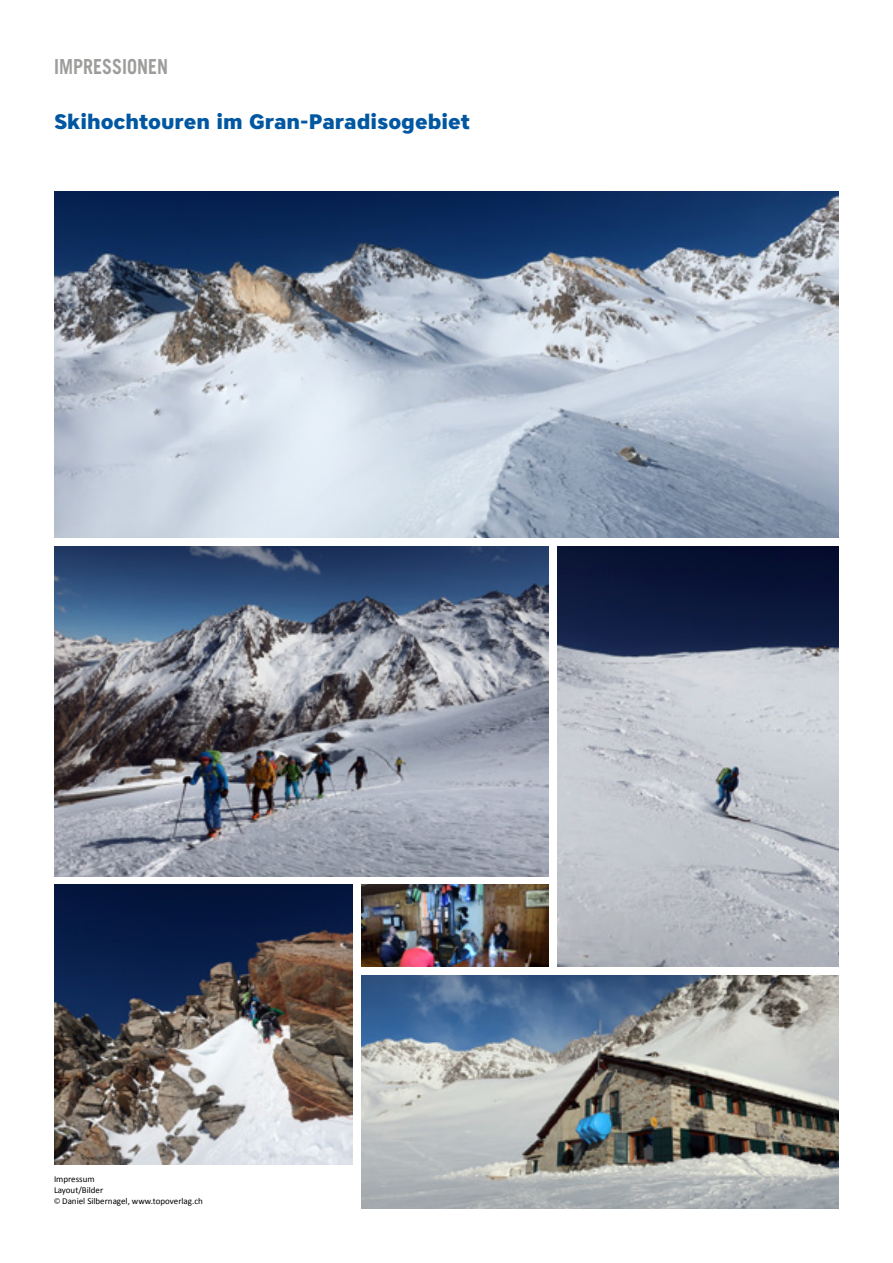
<style>
.page{position:relative;width:893px;height:1263px;background:#fff}
.page>*{position:absolute;margin:0;border:0;box-sizing:border-box;transform-origin:0 0}
.t1{font:800 21px "Core Sans A75";color:#0057a2}
.t2{font:700 20.7px "Trade Gothic LT Com";color:#9d9d9c;scale:.87 1}
.t3{font:9px/10.8px "Calibri";color:#000}
.s1{font-family:"Myriad Pro"}
</style>
<div class="page">
<img style="left:54px;top:546px;width:495px;height:330px">
<img style="left:557px;top:546px;width:282px;height:421px">
<img style="left:54px;top:884px;width:299px;height:281px">
<img style="left:54px;top:191px;width:785px;height:347px">
<img style="left:361px;top:885px;width:188px;height:82px">
<img style="left:361px;top:975px;width:478px;height:234px">
<h2 class="t2" style="left:54px;top:54px;width:133px">IMPRESSIONEN</h2>
<h1 class="t1" style="left:54px;top:107px;width:417px">Skihochtouren im Gran-Paradisogebiet</h1>
<p class="t3" style="left:54px;top:1174px;width:150px">Impressum<br>Layout/Bilder<br><span class="s1">©</span> Daniel Silbernagel, www.topoverlag.ch</p>
</div>
